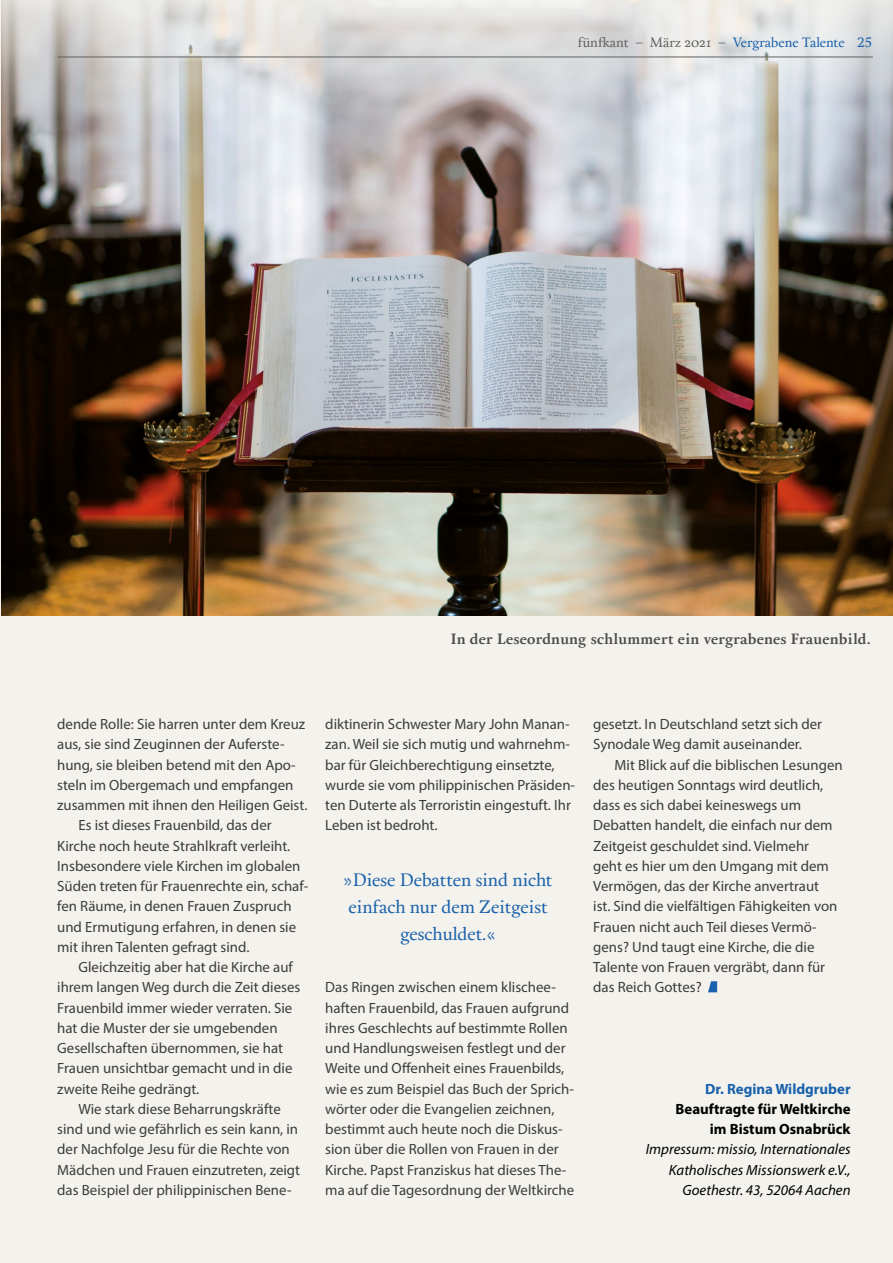
<style>
.page{position:relative;width:893px;height:1263px;background:#f4f2ec}
.page>*{position:absolute;margin:0;border:0;box-sizing:border-box;transform-origin:0 0}
.t1{font:18px/27px "Calendas Plus";color:#1961ac;text-align:center}
.t2{font:14.85px/20.2px "Myriad Pro";color:#3c3c3b}
.t3{font:italic 14.85px/20.2px "Myriad Pro";color:#000;text-align:right}
.t4{font:700 14.85px "Calendas Plus";letter-spacing:.02em;color:#4a4a49}
.t5{font:700 14.85px/20.2px "Myriad Pro";color:#000;text-align:right}
.t6{font:700 14.85px "Myriad Pro";color:#1961ac}
.t7{font:13.5px "Calendas Plus";color:#1961ac}
.s1{color:#60605f}
</style>
<div class="page">
<img style="left:1px;top:0;width:892px;height:616px">
<svg style="left:708px;top:981px;width:9px;height:11px"></svg>
<hr style="left:57px;top:57px;width:816px;height:1px;background:#60605f">
<p class="t7" style="left:578px;top:33px;width:295px"><span class="s1">fünfkant – März 2021 –</span> Vergrabene Talente 25</p>
<p class="t4" style="left:451px;top:627px;width:422px">In der Leseordnung schlummert ein vergrabenes Frauenbild.</p>
<p class="t2" style="left:57px;top:714px;width:249px">dende Rolle: Sie harren unter dem Kreuz</p>
<p class="t2" style="left:57px;top:734px;width:229px">aus, sie sind Zeuginnen der Auferste-</p>
<p class="t2" style="left:57px;top:754px;width:240px">hung, sie bleiben betend mit den Apo-</p>
<p class="t2" style="left:57px;top:774px;width:238px">steln im Obergemach und empfangen</p>
<p class="t2" style="left:57px;top:795px;width:252px">zusammen mit ihnen den Heiligen Geist.</p>
<p class="t2" style="left:78px;top:815px;width:195px">Es ist dieses Frauenbild, das der</p>
<p class="t2" style="left:57px;top:835px;width:235px">Kirche noch heute Strahlkraft verleiht.</p>
<p class="t2" style="left:57px;top:855px;width:245px">Insbesondere viele Kirchen im globalen</p>
<p class="t2" style="left:57px;top:876px;width:253px">Süden treten für Frauenrechte ein, schaf-</p>
<p class="t2" style="left:57px;top:896px;width:236px">fen Räume, in denen Frauen Zuspruch</p>
<p class="t2" style="left:57px;top:916px;width:240px">und Ermutigung erfahren, in denen sie</p>
<p class="t2" style="left:57px;top:936px;width:194px">mit ihren Talenten gefragt sind.</p>
<p class="t2" style="left:78px;top:957px;width:216px">Gleichzeitig aber hat die Kirche auf</p>
<p class="t2" style="left:57px;top:977px;width:245px">ihrem langen Weg durch die Zeit dieses</p>
<p class="t2" style="left:57px;top:997px;width:237px">Frauenbild immer wieder verraten. Sie</p>
<p class="t2" style="left:57px;top:1017px;width:222px">hat die Muster der sie umgebenden</p>
<p class="t2" style="left:57px;top:1038px;width:227px">Gesellschaften übernommen, sie hat</p>
<p class="t2" style="left:57px;top:1058px;width:237px">Frauen unsichtbar gemacht und in die</p>
<p class="t2" style="left:57px;top:1078px;width:144px">zweite Reihe gedrängt.</p>
<p class="t2" style="left:78px;top:1098px;width:204px">Wie stark diese Beharrungskräfte</p>
<p class="t2" style="left:57px;top:1119px;width:242px">sind und wie gefährlich es sein kann, in</p>
<p class="t2" style="left:57px;top:1139px;width:234px">der Nachfolge Jesu für die Rechte von</p>
<p class="t2" style="left:57px;top:1159px;width:244px">Mädchen und Frauen einzutreten, zeigt</p>
<p class="t2" style="left:57px;top:1179px;width:236px">das Beispiel der philippinischen Bene-</p>
<p class="t2" style="left:325px;top:714px;width:251px">diktinerin Schwester Mary John Manan&shy;zan. Weil sie sich mutig und wahrnehm&shy;bar für Gleichberechtigung einsetzte, wurde sie vom philippinischen Präsiden&shy;ten Duterte als Terroristin eingestuft. Ihr Leben ist bedroht.</p>
<p class="t1" style="left:344px;top:865px;width:210px">»Diese Debatten sind nicht einfach nur dem Zeitgeist geschuldet.«</p>
<p class="t2" style="left:325px;top:977px;width:250px">Das Ringen zwischen einem klischee&shy;haften Frauenbild, das Frauen aufgrund ihres Geschlechts auf bestimmte Rollen und Handlungsweisen festlegt und der Weite und Offenheit eines Frauenbilds, wie es zum Beispiel das Buch der Sprich&shy;wörter oder die Evangelien zeichnen, bestimmt auch heute noch die Diskus&shy;sion über die Rollen von Frauen in der Kirche. Papst Franziskus hat dieses The&shy;ma auf die Tagesordnung der Weltkirche</p>
<p class="t2" style="left:593px;top:714px;width:230px">gesetzt. In Deutschland setzt sich der<br>Synodale Weg damit auseinander.</p>
<p class="t2" style="left:593px;top:754px;width:251px;text-indent:21px">Mit Blick auf die biblischen Lesungen des heutigen Sonntags wird deutlich, dass es sich dabei keineswegs um Debatten handelt, die einfach nur dem Zeitgeist geschuldet sind. Vielmehr<br>geht es hier um den Umgang mit dem Vermögen, das der Kirche anvertraut<br>ist. Sind die vielfältigen Fähigkeiten von Frauen nicht auch Teil dieses Vermö&shy;gens? Und taugt eine Kirche, die die Talente von Frauen vergräbt, dann für das Reich Gottes?</p>
<p class="t6" style="left:705px;top:1079px;width:147px">Dr. Regina Wildgruber</p>
<p class="t5" style="left:675px;top:1098px;width:177px">Beauftragte für Weltkirche im Bistum Osnabrück</p>
<p class="t3" style="left:646px;top:1139px;width:206px">Impressum: missio, Internationales<br>Katholisches Missionswerk e.V.,<br>Goethestr. 43, 52064 Aachen</p>
</div>
